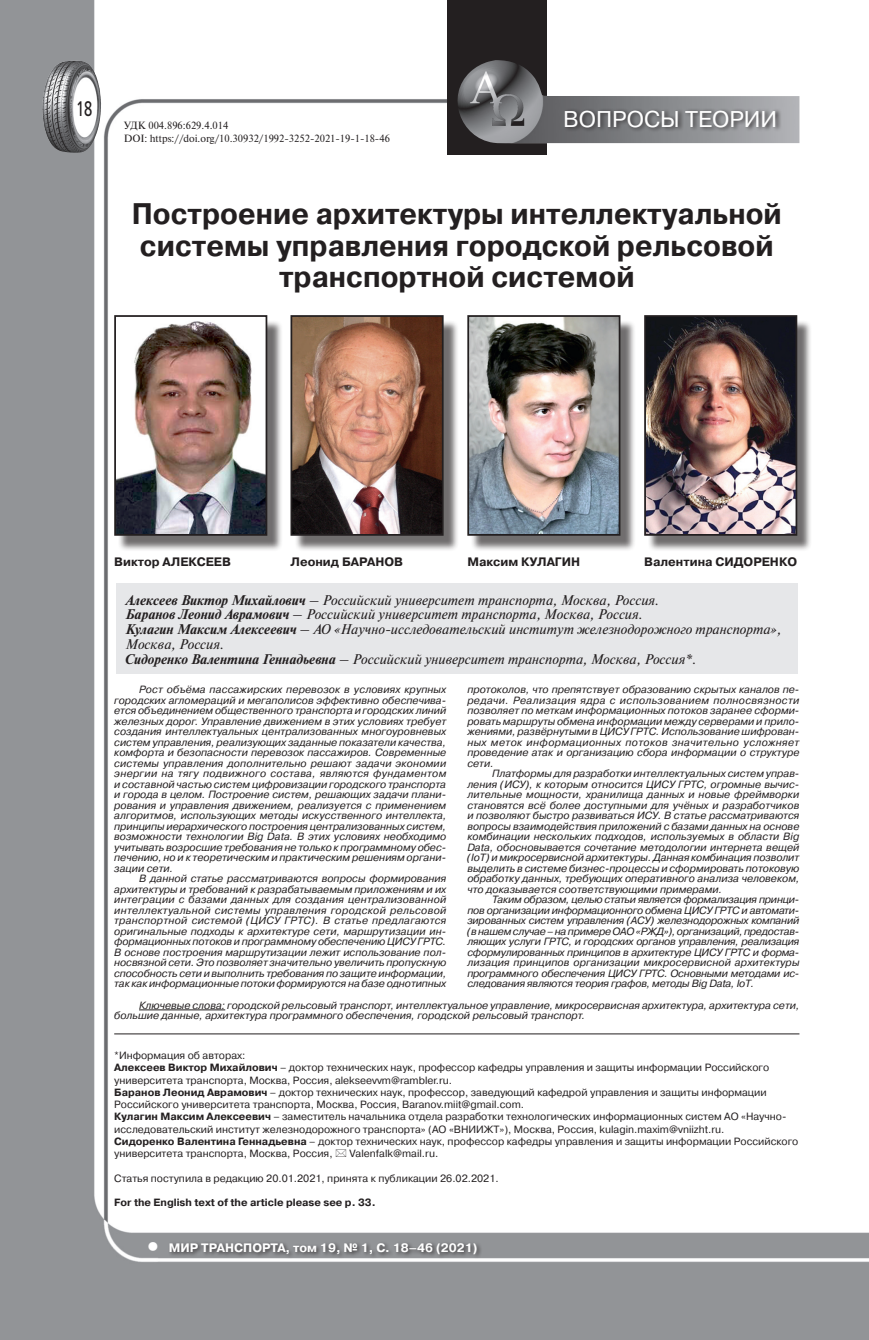
<style>
.page{position:relative;width:869px;height:1340px;background:#fff}
.page>*{position:absolute;margin:0;border:0;box-sizing:border-box;transform-origin:0 0}
.t1{font:700 29.75px/31.5px "Pragmatica C";color:#231f20;text-align:center;scale:.95 1}
.t2{font:22.75px "Pragmatica C";color:#fff}
.t3{font:21px "Free Set C";color:#231f20;scale:.7 1}
.t4{font:italic 14px/14.9px "Newton C";color:#231f20}
.t5{font:700 12.25px "Pragmatica C";color:#231f20}
.t6{font:700 12.25px "Pragmatica C";color:#fff}
.t7{font:italic 10.5px/10.5px "Pragmatica C";color:#231f20;text-align:justify}
.t8{font:10.5px/12.2px "Pragmatica C";color:#231f20}
.t9{font:10.5px "Newton C";color:#231f20}
.t10{font:700 10.5px "Pragmatica C";color:#231f20}
.s1{font-weight:700}
.s2{font-size:24.5px}
</style>
<div class="page">
<img style="left:0;top:0;width:869px;height:1339px">
<img style="left:42px;top:61px;width:33px;height:84px">
<div style="left:446px;top:0;width:100px;height:155px;background:#231f20"></div>
<img style="left:457px;top:60px;width:342px;height:83px">
<div style="left:563px;top:108px;width:218px;height:25px;background:#231f20;opacity:.75"></div>
<div style="left:118px;top:319px;width:164px;height:233px;background:#231f20;opacity:.65"></div>
<img style="left:117px;top:318px;width:147px;height:215px">
<div style="left:114px;top:315px;width:153px;height:221px;border:2px solid #231f20"></div>
<div style="left:294px;top:319px;width:164px;height:233px;background:#231f20;opacity:.65"></div>
<img style="left:293px;top:318px;width:147px;height:215px">
<div style="left:290px;top:315px;width:153px;height:221px;border:2px solid #231f20"></div>
<div style="left:470px;top:319px;width:165px;height:233px;background:#231f20;opacity:.65"></div>
<img style="left:470px;top:318px;width:147px;height:215px">
<div style="left:467px;top:315px;width:153px;height:221px;border:2px solid #231f20"></div>
<div style="left:647px;top:319px;width:165px;height:233px;background:#231f20;opacity:.65"></div>
<img style="left:647px;top:318px;width:146px;height:215px">
<div style="left:644px;top:315px;width:152px;height:221px;border:2px solid #231f20"></div>
<hr style="left:139px;top:1009px;width:86px;height:1px;background:#231f20">
<hr style="left:114px;top:1033px;width:685px;height:1px;background:#231f20">
<div style="left:116px;top:583px;width:681px;height:91px;background:#e6e7e9"></div>
<div style="left:168px;top:1240px;width:314px;height:20px;background:#231f20;opacity:.75"></div>
<svg style="left:336px;top:1149px;width:10px;height:8px"></svg>
<h3 class="t3" style="left:76px;top:97px;width:24px">18</h3>
<p class="t9" style="left:124px;top:120px;width:106px">УДК 004. 896:629.4.014</p>
<h2 class="t2" style="left:563px;top:106px;width:215px">ВОПРОСЫ ТЕОРИИ</h2>
<p class="t9" style="left:124px;top:133px;width:267px">DOI: https://doi.org/10. 30932/1992-3252-2021-19-1-18-46</p>
<h1 class="t1" style="left:132px;top:198px;width:685px">Построение архитектуры интеллектуальной системы управления городской рельсовой транспортной системой</h1>
<p class="t5" style="left:114px;top:555px;width:118px">Виктор АЛЕКСЕЕВ</p>
<p class="t5" style="left:290px;top:555px;width:114px">Леонид БАРАНОВ</p>
<p class="t5" style="left:467px;top:555px;width:114px">Максим КУЛАГИН</p>
<p class="t5" style="left:644px;top:555px;width:154px">Валентина СИДОРЕНКО</p>
<p class="t4" style="left:125px;top:592px;width:657px"><span class="s1">Алексеев Виктор Михайлович</span> – Российский университет транспорта, Москва, Россия.<br><span class="s1">Баранов Леонид Аврамович</span> – Российский университет транспорта, Москва, Россия.<br><span class="s1">Кулагин Максим Алексеевич</span> – АО «Научно-исследовательский институт железнодорожного транспорта», Москва, Россия.<br><span class="s1">Сидоренко Валентина Геннадьевна</span> – Российский университет транспорта, Москва, Россия*.</p>
<p class="t7" style="left:114px;top:684px;width:333px;text-indent:25px">Рост объёма пассажирских перевозок в условиях крупных городских агломераций и мегаполисов эффективно обеспечива&shy;ется объединением общественного транспорта и городских линий железных дорог. Управление движением в этих условиях требует создания интеллектуальных централизованных многоуровневых систем управления, реализующих заданные показатели качества, комфорта и безопасности перевозок пассажиров. Современные системы управления дополнительно решают задачи экономии энергии на тягу подвижного состава, являются фундаментом и составной частью систем цифровизации городского транспорта и города в целом. Построение систем, решающих задачи плани&shy;рования и управления движением, реализуется с применением алгоритмов, использующих методы искусственного интеллекта, принципы иерархического построения централизованных систем, возможности технологии Big Data. В этих условиях необходимо учитывать возросшие требования не только к программному обес&shy;печению, но и к теоретическим и практическим решениям органи&shy;зации сети.</p>
<p class="t7" style="left:114px;top:873px;width:333px;text-indent:25px">В данной статье рассматриваются вопросы формирования архитектуры и требований к разрабатываемым приложениям и их интеграции с базами данных для создания централизованной интеллектуальной системы управления городской рельсовой транспортной системой (ЦИСУ ГРТС). В статье предлагаются оригинальные подходы к архитектуре сети, маршрутизации ин&shy;формационных потоков и программному обеспечению ЦИСУ ГРТС.<br>В основе построения маршрутизации лежит использование пол&shy;носвязной сети. Это позволяет значительно увеличить пропускную способность сети и выполнить требования по защите информации, так как информационные потоки формируются на базе однотипных</p>
<p class="t7" style="left:467px;top:684px;width:333px">протоколов, что препятствует образованию скрытых каналов пе&shy;редачи. Реализация ядра с использованием полносвязности позволяет по меткам информационных потоков заранее сформи&shy;ровать маршруты обмена информации между серверами и прило&shy;жениями, развёрнутыми в ЦИСУ ГРТС. Использование шифрован&shy;ных меток информационных потоков значительно усложняет проведение атак и организацию сбора информации о структуре сети.</p>
<p class="t7" style="left:467px;top:768px;width:333px;text-indent:25px">Платформы для разработки интеллектуальных систем управ&shy;ления (ИСУ), к которым относится ЦИСУ ГРТС, огромные вычис&shy;лительные мощности, хранилища данных и новые фреймворки становятся всё более доступными для учёных и разработчиков и позволяют быстро развиваться ИСУ. В статье рассматриваются вопросы взаимодействия приложений с базами данных на основе комбинации нескольких подходов, используемых в области Big Data, обосновывается сочетание методологии интернета вещей (IoT) и микросервисной архитектуры. Данная комбинация позволит выделить в системе бизнес-процессы и сформировать потоковую обработку данных, требующих оперативного анализа человеком, что доказывается соответствующими примерами.</p>
<p class="t7" style="left:467px;top:894px;width:333px;text-indent:25px">Таким образом, целью статьи является формализация принци&shy;пов организации информационного обмена ЦИСУ ГРТС и автомати&shy;зированных систем управления (АСУ) железнодорожных компаний (внашем случае – на примере ОАО «РЖД»), организаций, предостав&shy;ляющих услуги ГРТС, и городских органов управления, реализация сформулированных принципов в архитектуре ЦИСУ ГРТС и форма&shy;лизация принципов организации микросервисной архитектуры программного обеспечения ЦИСУ ГРТС. Основными методами ис&shy;следования являются теория графов, методы Big Data, IoT.</p>
<p class="t7" style="left:114px;top:1000px;width:686px;text-indent:25px">Ключевые слова: городской рельсовый транспорт, интеллектуальное управление, микросервисная архитектура, архитектура сети, большие данные, архитектура программного обеспечения, городской рельсовый транспорт.</p>
<p class="t8" style="left:114px;top:1049px;width:685px">*Информация об авторах:<br><span class="s1">Алексеев Виктор Михайлович</span> – доктор технических наук, профессор кафедры управления и защиты информации Российского университета транспорта, Москва, Россия, alekseevvm@rambler.ru.<br><span class="s1">Баранов Леонид Аврамович</span> – доктор технических наук, профессор, заведующий кафедрой управления и защиты информации Российского университета транспорта, Москва, Россия, Baranov.miit@gmail.com.<br><span class="s1">Кулагин Максим Алексеевич</span> – заместитель начальника отдела разработки технологических информационных систем АО «Научно&shy;исследовательский институт железнодорожного транспорта» (АО «ВНИИЖТ»), Москва, Россия, kulagin.maxim@vniizht.ru.<br><span class="s1">Сидоренко Валентина Геннадьевна</span> – доктор технических наук, профессор кафедры управления и защиты информации Российского университета транспорта, Москва, Россия,</p>
<p class="t8" style="left:349px;top:1147px;width:90px">Valenfalk@mail.ru.</p>
<p class="t8" style="left:114px;top:1171px;width:386px">Статья поступила в редакцию 20.01.2021, принята к публикации 26.02.2021.</p>
<p class="t10" style="left:114px;top:1196px;width:263px">For the English text of the article please see p. 33.</p>
<p class="t6" style="left:145px;top:1241px;width:334px"><span class="s2">•</span> МИР ТРАНСПОРТА, том 19, № 1, С. 18–46 (2021)</p>
</div>
